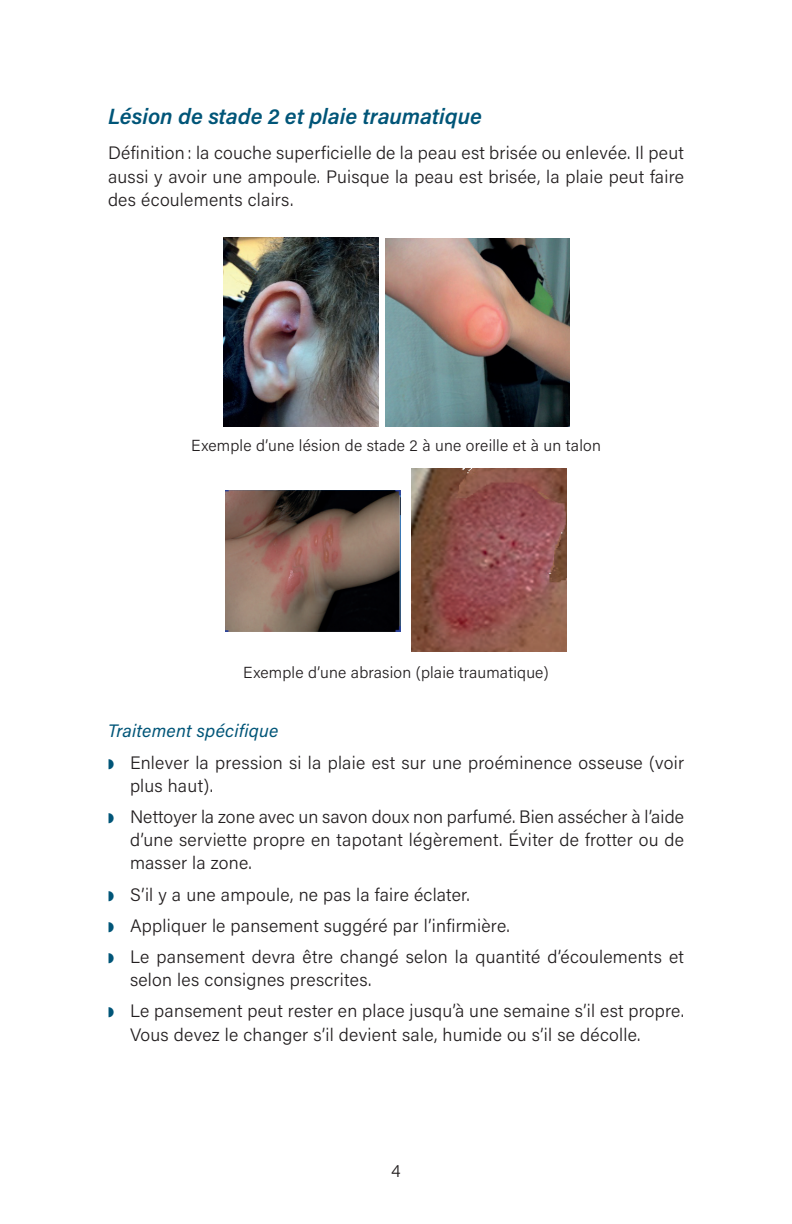
<style>
.page{position:relative;width:792px;height:1224px;background:#fff}
.page>*{position:absolute;margin:0;border:0;box-sizing:border-box;transform-origin:0 0}
.t1{font:italic 600 22px "Acumin Pro";color:#005578}
.t2{font:300 18px/31.2px "Acumin Pro";letter-spacing:.015em;color:#231f20}
.t3{font:300 16px "Acumin Pro";letter-spacing:.015em;color:#231f20}
.s1{font-weight:400;font-style:italic;color:#005578}
.s2{color:#005578}
</style>
<div class="page">
<img style="left:386px;top:238px;width:183px;height:189px">
<img style="left:223px;top:238px;width:156px;height:189px">
<img style="left:225px;top:491px;width:175px;height:140px">
<img style="left:411px;top:468px;width:156px;height:184px">
<p class="t1" style="left:108px;top:101px;width:375px">Lésion de stade 2 et plaie traumatique</p>
<p class="t2" style="left:108px;top:141px;width:578px;line-height:23.2px;text-align:justify">Définition : la couche superficielle de la peau est brisée ou enlevée. Il peut aussi y avoir une ampoule. Puisque la peau est brisée, la plaie peut faire des écoulements clairs.</p>
<p class="t3" style="left:191px;top:434px;width:411px">Exemple d’une lésion de stade 2 à une oreille et à un talon</p>
<p class="t3" style="left:243px;top:662px;width:307px">Exemple d’une abrasion (plaie traumatique)</p>
<p class="t2" style="left:108px;top:715px;width:578px"><span class="s1">Traitement spécifique<br></span><span class="s2">◗</span> Enlever la pression si la plaie est sur une proéminence osseuse (voir</p>
<p class="t2" style="left:108px;top:769px;width:578px;text-indent:22px">plus haut).<br><span class="s2">◗</span> Nettoyer la zone avec un savon doux non parfumé. Bien assécher à l’aide</p>
<p class="t2" style="left:130px;top:828px;width:556px;line-height:23.2px">d’une serviette propre en tapotant légèrement. Éviter de frotter ou de masser la zone.</p>
<p class="t2" style="left:108px;top:878px;width:578px"><span class="s2">◗</span> S’il y a une ampoule, ne pas la faire éclater.<br><span class="s2">◗</span> Appliquer le pansement suggéré par l’infirmière.<br><span class="s2">◗</span> Le pansement devra être changé selon la quantité d’écoulements et</p>
<p class="t2" style="left:108px;top:964px;width:578px;text-indent:22px">selon les consignes prescrites.<br><span class="s2">◗</span> Le pansement peut rester en place jusqu’à une semaine s’il est propre.</p>
<p class="t2" style="left:130px;top:1018px;width:512px">Vous devez le changer s’il devient sale, humide ou s’il se décolle.</p>
<p class="t2" style="left:391px;top:1154px;width:11px">4</p>
</div>
